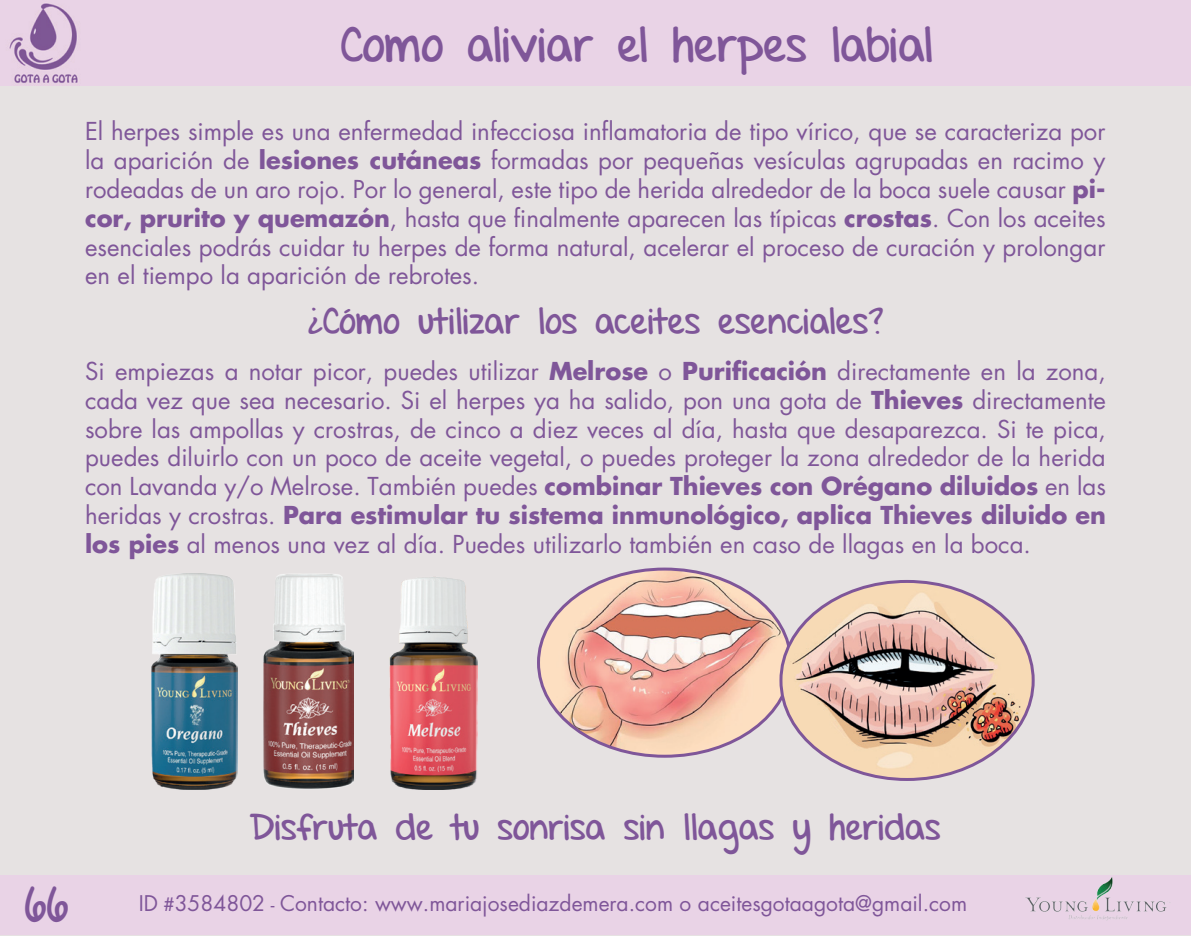
<style>
.page{position:relative;width:1191px;height:936px;background:#fff}
.page>*{position:absolute;margin:0;border:0;box-sizing:border-box;transform-origin:0 0}
.t1{font:48px "Set Firetothe Rain";color:#7f5699}
.t2{font:36px "Set Firetothe Rain";color:#7f5699}
.t3{font:24px/28.8px "Futura";color:#7f5699;text-align:justify}
.t4{font:21px "Futura";color:#7f5699}
.s1{font-weight:700}
.s2{font-size:18px}
</style>
<div class="page">
<div style="left:0;top:85px;width:1191px;height:850px;background:#e6e2e2"></div>
<div style="left:0;top:875px;width:1191px;height:59px;background:#e9d3e6"></div>
<img style="left:0;top:0;width:89px;height:85px">
<img style="left:1025px;top:876px;width:145px;height:44px">
<img style="left:150px;top:574px;width:87px;height:215px">
<img style="left:263px;top:571px;width:90px;height:218px">
<img style="left:538px;top:569px;width:252px;height:187px">
<img style="left:781px;top:581px;width:252px;height:198px">
<img style="left:389px;top:576px;width:88px;height:213px">
<h1 class="t1" style="left:340px;top:17px;width:594px">Como aliviar el herpes labial</h1>
<p class="t3" style="left:85px;top:117px;width:1022px">El herpes simple es una enfermedad infecciosa inflamatoria de tipo vírico, que se caracteriza por la aparición de <span class="s1">lesiones cutáneas</span> formadas por pequeñas vesículas agrupadas en racimo y rodeadas de un aro rojo. Por lo general, este tipo de herida alrededor de la boca suele causar <span class="s1">pi&shy;cor, prurito y quemazón</span>, hasta que finalmente aparecen las típicas <span class="s1">crostas</span>. Con los aceites esenciales podrás cuidar tu herpes de forma natural, acelerar el proceso de curación y prolongar en el tiempo la aparición de rebrotes.</p>
<h2 class="t2" style="left:307px;top:300px;width:578px">¿Cómo utilizar los aceites esenciales?</h2>
<p class="t3" style="left:85px;top:356px;width:1022px">Si empiezas a notar picor, puedes utilizar <span class="s1">Melrose</span> o <span class="s1">Purificación</span> directamente en la zona, cada vez que sea necesario. Si el herpes ya ha salido, pon una gota de <span class="s1">Thieves</span> directamente sobre las ampollas y crostras, de cinco a diez veces al día, hasta que desaparezca. Si te pica, puedes diluirlo con un poco de aceite vegetal, o puedes proteger la zona alrededor de la herida con Lavanda y/o Melrose. También puedes <span class="s1">combinar Thieves con Orégano diluidos</span> en las heridas y crostras. <span class="s1">Para estimular tu sistema inmunológico, aplica Thieves diluido en los pies</span> al menos una vez al día. Puedes utilizarlo también en caso de llagas en la boca.</p>
<h1 class="t1" style="left:25px;top:876px;width:46px">66</h1>
<h2 class="t2" style="left:250px;top:805px;width:692px">Disfruta de tu sonrisa sin llagas y heridas</h2>
<p class="t4" style="left:139px;top:888px;width:830px">ID <span class="s2">#</span>3584802 <span class="s2">-</span> Contacto: www.mariajosediazdemera.com o aceitesgotaagota@gmail.com</p>
</div>
